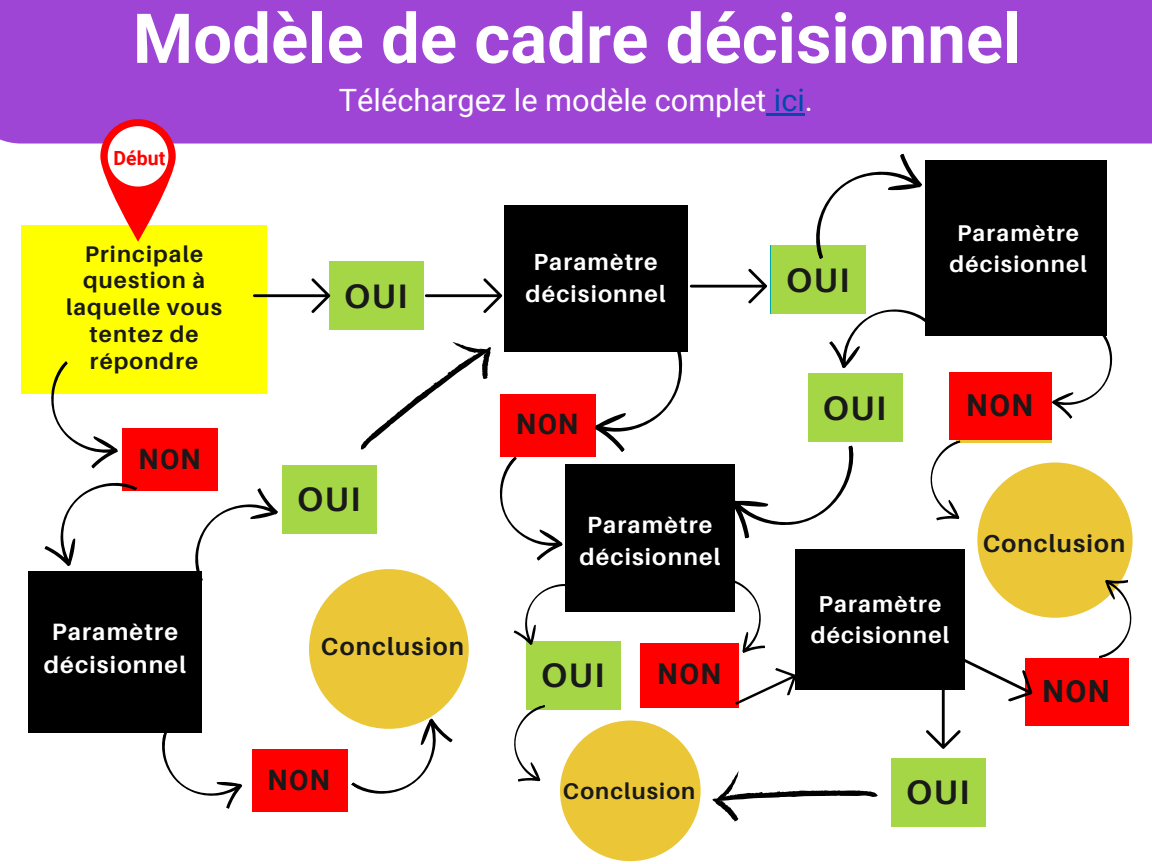
<style>
.page{position:relative;width:1152px;height:864px;background:#fff}
.page>*{position:absolute;margin:0;border:0;box-sizing:border-box;transform-origin:0 0}
.t1{font:700 69px "Roboto";color:#fff}
.t2{font:700 34.2px "Roboto";color:#191919}
.t3{font:700 34.05px "Aileron";letter-spacing:.05em;color:#191919}
.t4{font:30.75px "Roboto";color:#fff}
.t5{font:700 30.6px "Roboto";color:#191919}
.t6{font:700 30.3px "Roboto";color:#191919}
.t7{font:700 28.8px "Roboto";color:#191919}
.t8{font:700 28.2px "Roboto";letter-spacing:.05em;color:#191919}
.t9{font:700 24.45px "Aileron";letter-spacing:.05em;color:#191919}
.t10{font:700 23.7px/32.7px "Aileron";letter-spacing:.05em;color:#fff;text-align:center}
.t11{font:700 23.4px/32.7px "Aileron";letter-spacing:.05em;color:#fff;text-align:center}
.t12{font:700 23.25px/31.5px "Aileron";letter-spacing:.05em;color:#fff;text-align:center}
.t13{font:700 22.95px/31.5px "Aileron";letter-spacing:.05em;color:#fff;text-align:center}
.t14{font:700 22.8px/31.5px "Aileron";letter-spacing:.05em;color:#fff;text-align:center}
.t15{font:700 22.65px/26.7px "Aileron";letter-spacing:.05em;color:#191919;text-align:center}
.t16{font:700 19.5px "Roboto";color:#f00}
.s1{color:#004aad}
</style>
<div class="page">
<div style="left:21px;top:225px;width:245px;height:169px;background:#ff0"></div>
<div style="left:504px;top:205px;width:183px;height:146px;background:#000"></div>
<div style="left:565px;top:465px;width:170px;height:147px;background:#000"></div>
<div style="left:29px;top:571px;width:173px;height:162px;background:#000"></div>
<div style="left:122px;top:429px;width:96px;height:62px;background:#f00"></div>
<div style="left:282px;top:465px;width:95px;height:69px;background:#a4d645"></div>
<div style="left:926px;top:161px;width:181px;height:175px;background:#000"></div>
<div style="left:795px;top:550px;width:170px;height:140px;background:#000"></div>
<div style="left:977px;top:463px;width:156px;height:155px;background:#ebc738;border-radius:50%"></div>
<div style="left:309px;top:569px;width:160px;height:160px;background:#ebc738;border-radius:50%"></div>
<div style="left:0;top:0;width:1152px;height:144px;background:#9e45d6"></div>
<svg style="left:100px;top:119px;width:76px;height:123px"></svg>
<svg style="left:108px;top:126px;width:60px;height:61px"></svg>
<div style="left:329px;top:261px;width:95px;height:69px;background:#a4d645"></div>
<div style="left:956px;top:374px;width:96px;height:69px;background:#ebc738"></div>
<div style="left:560px;top:721px;width:141px;height:140px;background:#ebc738;border-radius:50%"></div>
<div style="left:1025px;top:658px;width:104px;height:68px;background:#f00"></div>
<svg style="left:253px;top:278px;width:77px;height:35px"></svg>
<svg style="left:425px;top:278px;width:77px;height:35px"></svg>
<svg style="left:690px;top:269px;width:77px;height:35px"></svg>
<svg style="left:926px;top:659px;width:107px;height:90px"></svg>
<div style="left:771px;top:245px;width:95px;height:69px;background:#a4d645"></div>
<svg style="left:816px;top:153px;width:118px;height:107px"></svg>
<svg style="left:1037px;top:336px;width:76px;height:83px"></svg>
<svg style="left:829px;top:285px;width:97px;height:84px"></svg>
<svg style="left:725px;top:445px;width:129px;height:94px"></svg>
<div style="left:641px;top:643px;width:98px;height:64px;background:#f00"></div>
<svg style="left:729px;top:668px;width:66px;height:40px"></svg>
<svg style="left:735px;top:580px;width:30px;height:73px"></svg>
<svg style="left:930px;top:440px;width:31px;height:81px"></svg>
<svg style="left:1085px;top:576px;width:47px;height:82px"></svg>
<svg style="left:28px;top:361px;width:110px;height:218px"></svg>
<svg style="left:195px;top:488px;width:83px;height:93px"></svg>
<div style="left:526px;top:641px;width:95px;height:69px;background:#a4d645"></div>
<svg style="left:514px;top:705px;width:31px;height:77px"></svg>
<svg style="left:162px;top:733px;width:81px;height:76px"></svg>
<svg style="left:351px;top:702px;width:102px;height:92px"></svg>
<svg style="left:712px;top:771px;width:166px;height:50px"></svg>
<svg style="left:345px;top:326px;width:368px;height:328px"></svg>
<div style="left:111px;top:129px;width:56px;height:56px;background:#fff;border-radius:50%"></div>
<svg style="left:766px;top:113px;width:8px;height:2px"></svg>
<hr style="left:774px;top:113px;width:31px;height:2px;background:#004aad">
<div style="left:252px;top:750px;width:95px;height:62px;background:#f00"></div>
<div style="left:949px;top:373px;width:103px;height:67px;background:#f00"></div>
<div style="left:891px;top:758px;width:95px;height:69px;background:#a4d645"></div>
<div style="left:808px;top:373px;width:95px;height:69px;background:#a4d645"></div>
<h1 class="t1" style="left:133px;top:-1px;width:890px">Modèle de cadre décisionnel</h1>
<p class="t16" style="left:114px;top:147px;width:53px">Début</p>
<p class="t15" style="left:66px;top:240px;width:158px">Principale question à laquelle vous tentez de répondre</p>
<p class="t8" style="left:139px;top:443px;width:63px">NON</p>
<p class="t10" style="left:44px;top:615px;width:144px">Paramètre décisionnel</p>
<h3 class="t4" style="left:339px;top:82px;width:476px">Téléchargez le modèle complet <span class="s1">ici</span>.</h3>
<h3 class="t3" style="left:344px;top:275px;width:65px">OUI</h3>
<p class="t12" style="left:526px;top:246px;width:142px">Paramètre décisionnel</p>
<h3 class="t3" style="left:786px;top:259px;width:65px">OUI</h3>
<h3 class="t3" style="left:786px;top:259px;width:63px">Yes</h3>
<p class="t14" style="left:950px;top:217px;width:139px">Paramètre décisionnel</p>
<h3 class="t3" style="left:297px;top:478px;width:65px">OUI</h3>
<p class="t9" style="left:321px;top:631px;width:145px">Conclusion</p>
<p class="t8" style="left:268px;top:764px;width:63px">NON</p>
<p class="t8" style="left:516px;top:408px;width:63px">NON</p>
<p class="t11" style="left:579px;top:508px;width:143px">Paramètre décisionnel</p>
<h3 class="t3" style="left:541px;top:654px;width:65px">OUI</h3>
<p class="t7" style="left:658px;top:658px;width:65px">NON</p>
<h3 class="t3" style="left:542px;top:654px;width:63px">Yes</h3>
<p class="t15" style="left:563px;top:778px;width:134px">Conclusion</p>
<h3 class="t6" style="left:967px;top:388px;width:68px">NON</h3>
<h3 class="t3" style="left:824px;top:387px;width:63px">Yes</h3>
<h2 class="t2" style="left:979px;top:388px;width:51px">NO</h2>
<h3 class="t3" style="left:823px;top:387px;width:65px">OUI</h3>
<p class="t13" style="left:811px;top:587px;width:140px">Paramètre décisionnel</p>
<p class="t9" style="left:983px;top:529px;width:144px">Conclusion</p>
<h3 class="t5" style="left:1043px;top:674px;width:69px">NON</h3>
<h3 class="t3" style="left:906px;top:771px;width:65px">OUI</h3>
<h3 class="t3" style="left:907px;top:771px;width:63px">Yes</h3>
</div>
